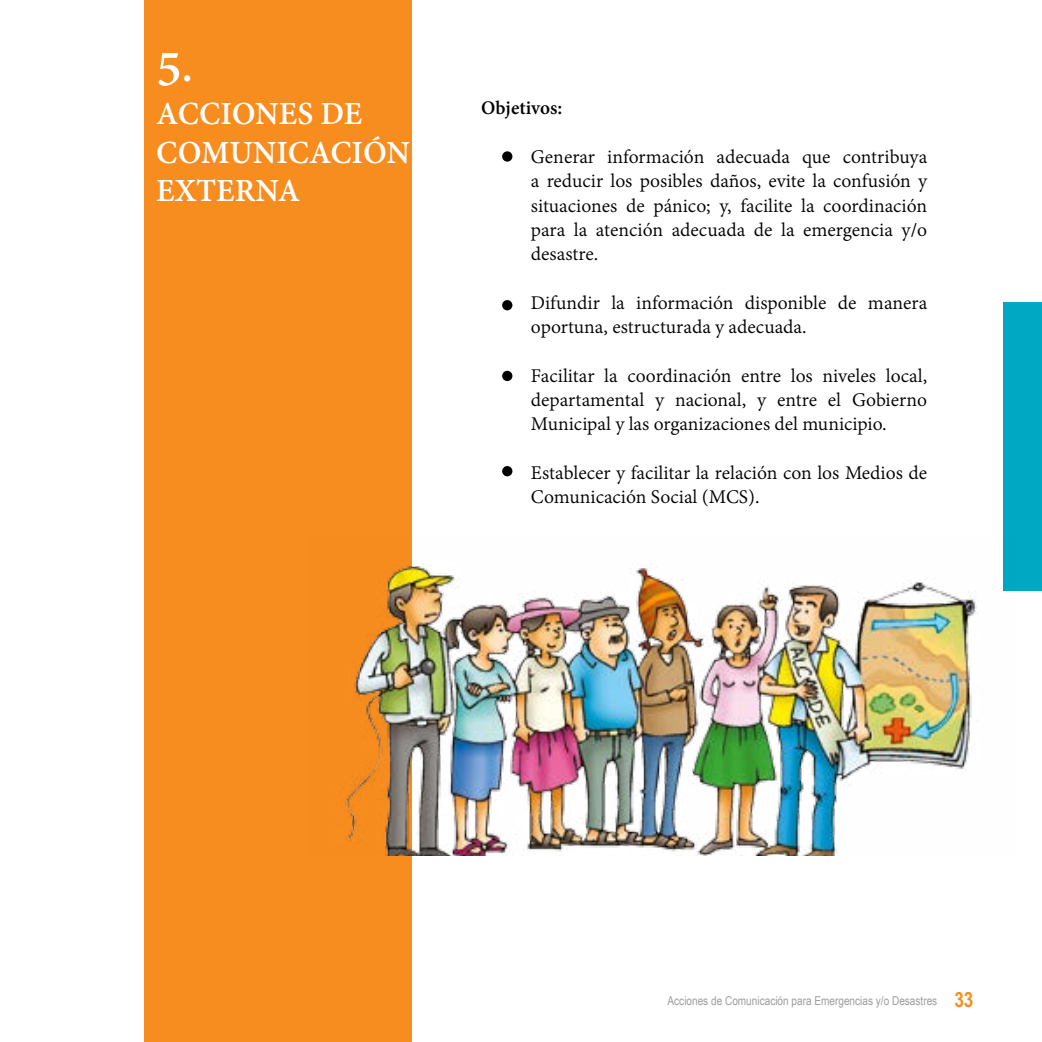
<style>
.page{position:relative;width:1042px;height:1042px;background:#fff}
.page>*{position:absolute;margin:0;border:0;box-sizing:border-box;transform-origin:0 0}
.t1{font:700 56px "Adobe Devanagari";color:#fff}
.t2{font:700 35px/38.5px "Adobe Devanagari";color:#fff}
.t3{font:21px/24.2px "Adobe Devanagari";color:#000;text-align:justify}
.t4{font:700 21px "Adobe Devanagari";color:#000}
.t5{font:12.25px "Arial Narrow";color:#9d9d9c}
.s1{font-size:49px}
.s2{font-weight:700;font-size:21px;color:#f78c1f}
</style>
<div class="page">
<div style="left:144px;top:0;width:267px;height:1042px;background:#f78c1f"></div>
<div style="left:1003px;top:302px;width:39px;height:288px;background:#00a8c3"></div>
<img style="left:345px;top:536px;width:671px;height:320px">
<div style="left:502px;top:151px;width:10px;height:11px;background:#000;border-radius:50%"></div>
<div style="left:502px;top:371px;width:10px;height:10px;background:#000;border-radius:50%"></div>
<div style="left:502px;top:300px;width:10px;height:10px;background:#000;border-radius:50%"></div>
<div style="left:502px;top:466px;width:10px;height:10px;background:#000;border-radius:50%"></div>
<h1 class="t1" style="left:156px;top:32px;width:38px">5<span class="s1">.</span></h1>
<h2 class="t2" style="left:156px;top:98px;width:255px">ACCIONES DE<br>COMUNICACIÓN<br>EXTERNA</h2>
<p class="t4" style="left:481px;top:96px;width:82px">Objetivos:</p>
<p class="t3" style="left:531px;top:147px;width:398px">Generar información adecuada que contribuya a reducir los posibles daños, evite la confusión y situaciones de pánico; y, facilite la coordinación para la atención adecuada de la emergencia y/o desastre.</p>
<p class="t3" style="left:531px;top:292px;width:398px">Difundir la información disponible de manera oportuna, estructurada y adecuada.</p>
<p class="t3" style="left:531px;top:365px;width:398px">Facilitar la coordinación entre los niveles local, departamental y nacional, y entre el Gobierno Municipal y las organizaciones del municipio.</p>
<p class="t3" style="left:531px;top:463px;width:398px">Establecer y facilitar la relación con los Medios de<br>Comunicación Social (MCS).</p>
<p class="t5" style="left:667px;top:991px;width:307px">Acciones de Comunicación para Emergencias y/o Desastres <span class="s2">33</span></p>
</div>
